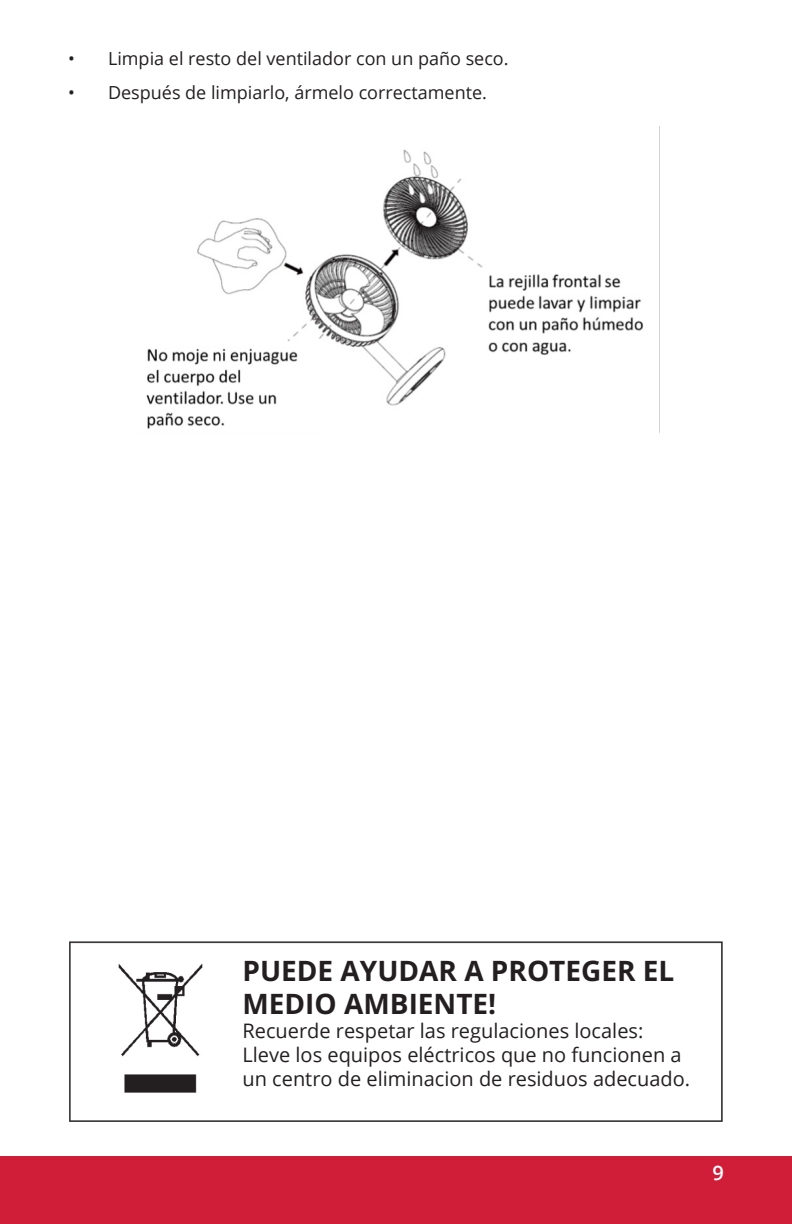
<style>
.page{position:relative;width:792px;height:1224px;background:#fff}
.page>*{position:absolute;margin:0;border:0;box-sizing:border-box;transform-origin:0 0}
.t1{font:700 28px/33.6px "Open Sans";color:#231f20}
.t2{font:20px/24px "Open Sans";color:#231f20}
.t3{font:600 20px "Open Sans";color:#fff}
.t4{font:18px "Open Sans";color:#231f20}
</style>
<div class="page">
<div style="left:0;top:1156px;width:792px;height:68px;background:#d01e39"></div>
<img style="left:69px;top:942px;width:654px;height:180px">
<div style="left:237px;top:951px;width:465px;height:162px;background:#fff"></div>
<img style="left:146px;top:127px;width:514px;height:307px">
<p class="t4" style="left:68px;top:46px;width:442px">• Limpia el resto del ventilador con un paño seco.</p>
<p class="t4" style="left:68px;top:80px;width:420px">• Después de limpiarlo, ármelo correctamente.</p>
<p class="t1" style="left:243px;top:953px;width:433px">PUEDE AYUDAR A PROTEGER EL<br>MEDIO AMBIENTE!</p>
<p class="t2" style="left:243px;top:1018px;width:402px">Recuerde respetar las regulaciones locales:</p>
<p class="t2" style="left:243px;top:1042px;width:449px">Lleve los equipos eléctricos que no funcionen a un centro de eliminacion de residuos adecuado.</p>
<p class="t3" style="left:713px;top:1160px;width:13px">9</p>
</div>
